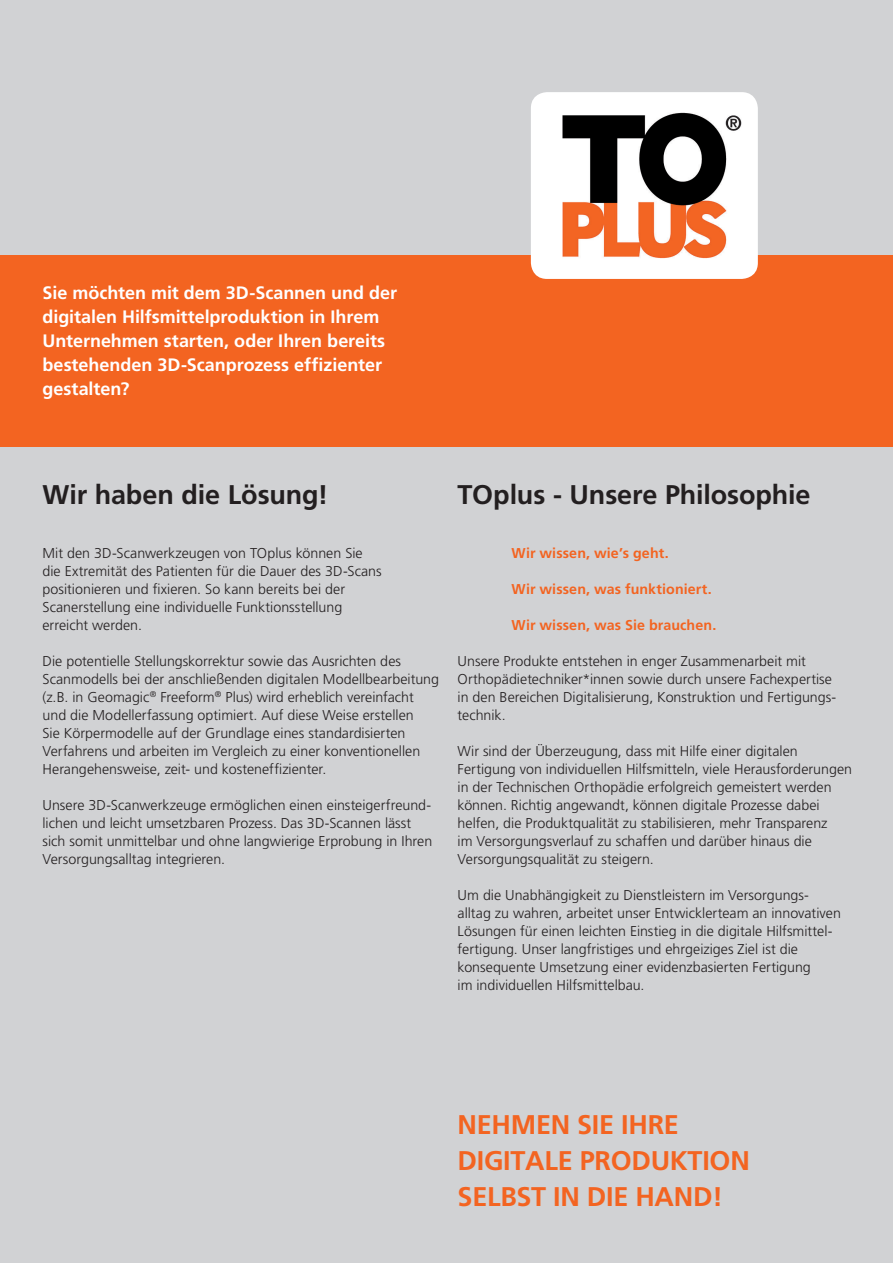
<style>
.page{position:relative;width:893px;height:1263px;background:#d1d2d4}
.page>*{position:absolute;margin:0;border:0;box-sizing:border-box;transform-origin:0 0}
.t1{font:700 27px/36px "Frutiger";letter-spacing:-.01em;color:#f36421}
.t2{font:700 27px "Frutiger";letter-spacing:-.005em;color:#231f20}
.t3{font:700 18px/24px "Frutiger";color:#fff}
.t4{font:300 14.25px/18px "Frutiger";color:#231f20}
.t5{font:700 14.25px "Frutiger";letter-spacing:.01em;color:#f36421}
</style>
<div class="page">
<div style="left:0;top:255px;width:893px;height:191px;background:#f36421"></div>
<div style="left:531px;top:92px;width:227px;height:187px;background:#fff;border-radius:16px"></div>
<img style="left:562px;top:112px;width:180px;height:147px">
<p class="t3" style="left:43px;top:280px;width:356px">Sie möchten mit dem 3D-Scannen und der digitalen Hilfsmittelproduktion in Ihrem Unternehmen starten, oder Ihren bereits bestehenden 3D-Scanprozess effizienter gestalten?</p>
<h1 class="t2" style="left:43px;top:479px;width:287px">Wir haben die Lösung!</h1>
<p class="t4" style="left:43px;top:544px;width:341px">Mit den 3D-Scanwerkzeugen von TOplus können Sie die Extremität des Patienten für die Dauer des 3D-Scans positionieren und fixieren. So kann bereits bei der Scanerstellung eine individuelle Funktionsstellung erreicht werden.</p>
<p class="t4" style="left:43px;top:652px;width:398px">Die potentielle Stellungskorrektur sowie das Ausrichten des Scanmodells bei der anschließenden digitalen Modellbearbeitung (z.B. in Geomagic<sup>®</sup> Freeform<sup>®</sup> Plus) wird erheblich vereinfacht und die Modellerfassung optimiert. Auf diese Weise erstellen<br>Sie Körpermodelle auf der Grundlage eines standardisierten Verfahrens und arbeiten im Vergleich zu einer konventionellen Herangehensweise, zeit- und kosteneffizienter.</p>
<p class="t4" style="left:43px;top:796px;width:391px">Unsere 3D-Scanwerkzeuge ermöglichen einen einsteigerfreund&shy;lichen und leicht umsetzbaren Prozess. Das 3D-Scannen lässt sich somit unmittelbar und ohne langwierige Erprobung in Ihren Versorgungsalltag integrieren.</p>
<h1 class="t2" style="left:458px;top:479px;width:354px">TOplus - Unsere Philosophie</h1>
<p class="t5" style="left:512px;top:545px;width:158px">Wir wissen, wie’s geht.</p>
<p class="t5" style="left:512px;top:581px;width:202px">Wir wissen, was funktioniert.</p>
<p class="t5" style="left:512px;top:617px;width:206px">Wir wissen, was Sie brauchen.</p>
<p class="t4" style="left:458px;top:652px;width:380px">Unsere Produkte entstehen in enger Zusammenarbeit mit Orthopädietechniker*innen sowie durch unsere Fachexpertise in den Bereichen Digitalisierung, Konstruktion und Fertigungs&shy;technik.</p>
<p class="t4" style="left:458px;top:742px;width:396px">Wir sind der Überzeugung, dass mit Hilfe einer digitalen Fertigung von individuellen Hilfsmitteln, viele Herausforderungen in der Technischen Orthopädie erfolgreich gemeistert werden können. Richtig angewandt, können digitale Prozesse dabei helfen, die Produktqualität zu stabilisieren, mehr Transparenz<br>im Versorgungsverlauf zu schaffen und darüber hinaus die Versorgungsqualität zu steigern.</p>
<p class="t4" style="left:458px;top:886px;width:385px">Um die Unabhängigkeit zu Dienstleistern im Versorgungs&shy;alltag zu wahren, arbeitet unser Entwicklerteam an innovativen Lösungen für einen leichten Einstieg in die digitale Hilfsmittel&shy;fertigung. Unser langfristiges und ehrgeiziges Ziel ist die konsequente Umsetzung einer evidenzbasierten Fertigung<br>im individuellen Hilfsmittelbau.</p>
<h1 class="t1" style="left:458px;top:1106px;width:294px">NEHMEN SIE IHRE<br>DIGITALE PRODUKTION<br>SELBST IN DIE HAND!</h1>
</div>
